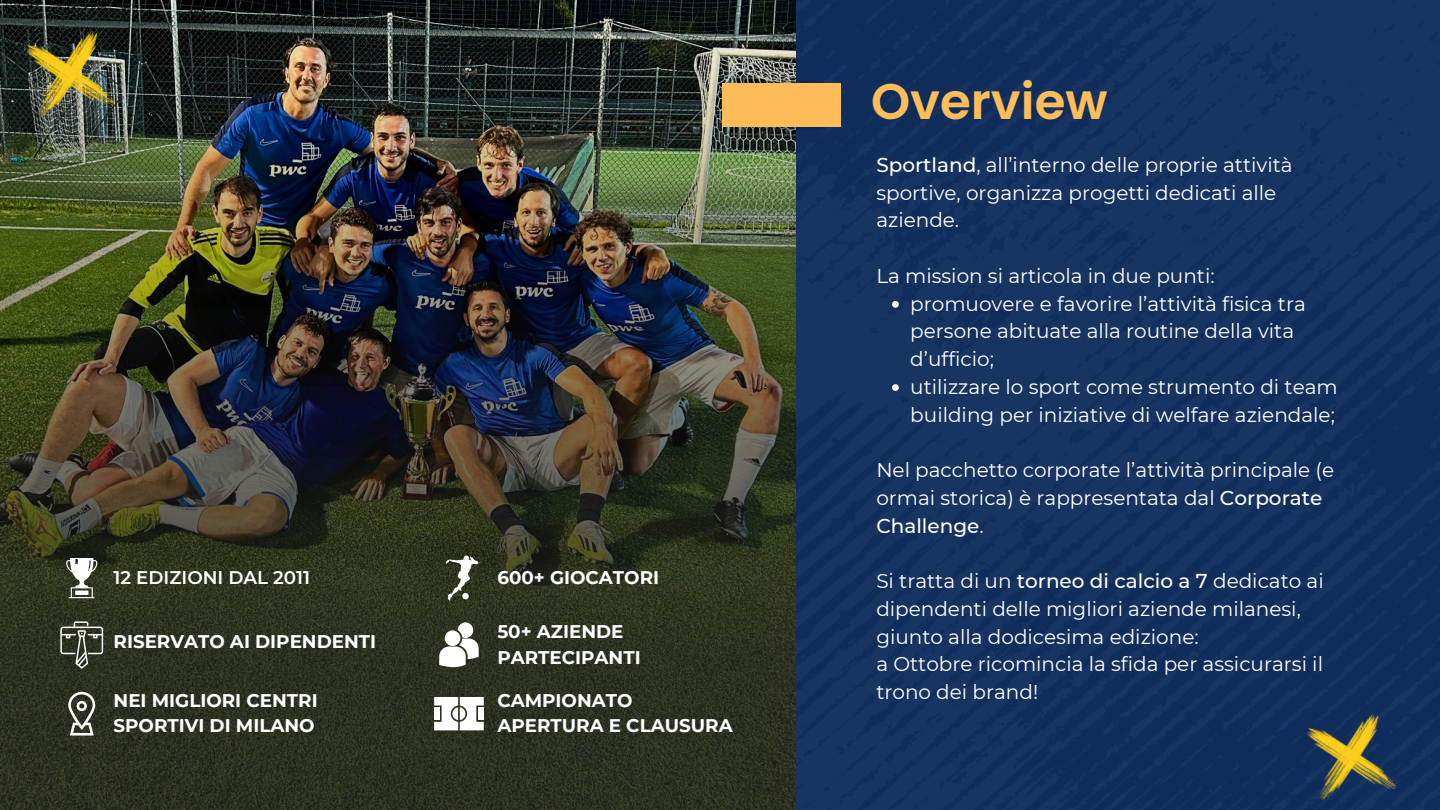
<style>
.page{position:relative;width:1440px;height:810px;background:#fff}
.page>*{position:absolute;margin:0;border:0;box-sizing:border-box;transform-origin:0 0}
.t1{font:600 49.9px "Poppins";color:#ffbd59}
.t2{font:20px/27.8px "Montserrat";color:#fff}
.t3{font:700 18.3px/25.5px "Montserrat";color:#fff}
.t4{font:600 18.3px "Montserrat";color:#fff}
.s1{font-weight:500}
</style>
<div class="page">
<div style="left:796px;top:0;width:644px;height:810px;background:#183460"></div>
<img style="left:0;top:0;width:796px;height:810px">
<img style="left:720px;top:116px;width:124px;height:22px">
<img style="left:720px;top:73px;width:124px;height:22px">
<div style="left:723px;top:84px;width:118px;height:43px;background:#ffbd59"></div>
<svg style="left:892px;top:301px;width:7px;height:7px"></svg>
<svg style="left:892px;top:384px;width:7px;height:7px"></svg>
<img style="left:0;top:0;width:133px;height:182px">
<img style="left:1281px;top:663px;width:133px;height:147px">
<svg style="left:439px;top:622px;width:40px;height:45px"></svg>
<svg style="left:66px;top:558px;width:31px;height:40px"></svg>
<svg style="left:68px;top:692px;width:27px;height:43px"></svg>
<svg style="left:446px;top:556px;width:33px;height:44px"></svg>
<div style="left:462px;top:593px;width:7px;height:6px;background:#fff;border-radius:50%"></div>
<svg style="left:434px;top:697px;width:50px;height:33px"></svg>
<svg style="left:60px;top:621px;width:43px;height:48px;background:#585c4e"></svg>
<h2 class="t4" style="left:114px;top:566px;width:198px">12 EDIZIONI DAL 2011</h2>
<h2 class="t3" style="left:497px;top:565px;width:163px">600+ GIOCATORI</h2>
<p class="t3" style="left:114px;top:628px;width:264px">RISERVATO AI DIPENDENTI</p>
<h2 class="t3" style="left:497px;top:619px;width:145px">50+ AZIENDE<br>PARTECIPANTI</h2>
<p class="t3" style="left:497px;top:688px;width:237px">CAMPIONATO<br>APERTURA E CLAUSURA</p>
<p class="t3" style="left:114px;top:688px;width:206px">NEI MIGLIORI CENTRI<br>SPORTIVI DI MILANO</p>
<p class="t1" style="left:871px;top:67px;width:238px">Overview</p>
<p class="t2" style="left:876px;top:151px;width:418px"><span class="s1">Sportland</span>, all’interno delle proprie attività sportive, organizza progetti dedicati alle aziende.</p>
<p class="t2" style="left:876px;top:262px;width:340px">La mission si articola in due punti:</p>
<p class="t2" style="left:910px;top:290px;width:397px">promuovere e favorire l’attività fisica tra persone abituate alla routine della vita d’ufficio;</p>
<p class="t2" style="left:910px;top:373px;width:429px">utilizzare lo sport come strumento di team building per iniziative di welfare aziendale;</p>
<h2 class="t2" style="left:876px;top:456px;width:459px">Nel pacchetto corporate l’attività principale (e ormai storica) è rappresentata dal <span class="s1">Corporate<br>Challenge</span>.</h2>
<p class="t2" style="left:876px;top:567px;width:449px">Si tratta di un <span class="s1">torneo di calcio a 7</span> dedicato ai dipendenti delle migliori aziende milanesi, giunto alla dodicesima edizione:</p>
<h2 class="t2" style="left:876px;top:650px;width:448px">a Ottobre ricomincia la sfida per assicurarsi il trono dei brand!</h2>
</div>
